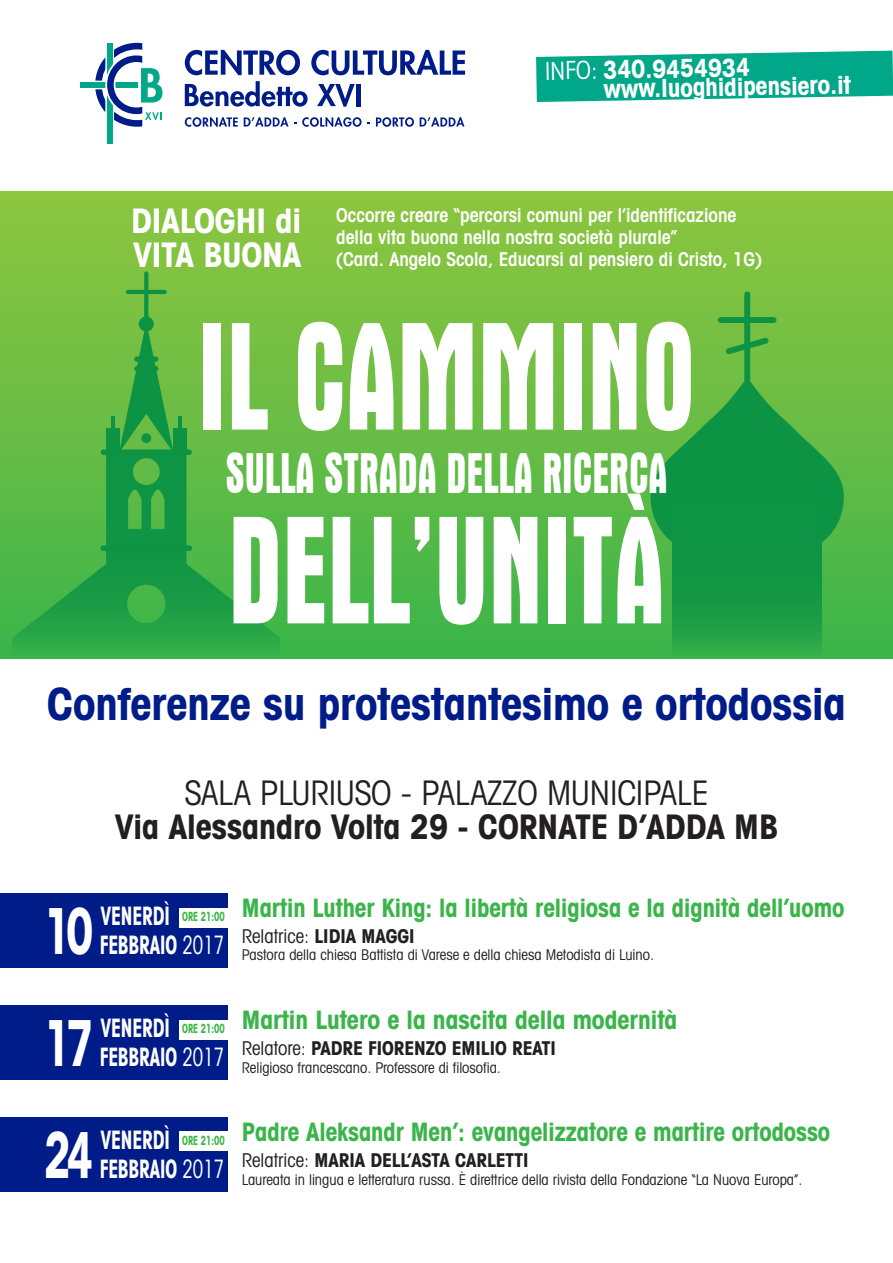
<style>
.page{position:relative;width:893px;height:1263px;background:#fff}
.page>*{position:absolute;margin:0;border:0;box-sizing:border-box;transform-origin:0 0}
.t1{font:700 condensed 155.85px "Aurora BT";color:#fff;scale:.75 1}
.t2{font:700 condensed 63.15px "Avant Garde IT Cby BT";color:#fff;scale:.75 1}
.t3{font:700 condensed 57.9px "Aurora BT";color:#fff;scale:.75 1}
.t4{font:700 condensed 44.25px "Avant Garde IT Cby BT";color:#001c88}
.t5{font:700 condensed 33.75px/33.8px "Avant Garde IT Cby BT";color:#231f20;text-align:center}
.t6{font:700 condensed 33.75px/33.8px "Avant Garde IT Cby BT";color:#fff}
.t7{font:700 condensed 25.35px "Avant Garde IT Cby BT";color:#3ab54a;scale:.96 1}
.t8{font:700 condensed 25.35px "Avant Garde IT Cby BT";color:#fff;scale:.75 1}
.t9{font:700 condensed 25.35px "Avant Garde IT Cby BT";color:#3ab54a}
.t10{font:700 condensed 24.75px/19.4px "Avant Garde IT Cby BT";color:#fff}
.t11{font:600 condensed 18.9px/22px "Avant Garde IT Cby BT";color:#fff}
.t12{font:700 condensed 18.9px "Avant Garde IT Cby BT";color:#231f20}
.t13{font:condensed 18.9px "Avant Garde IT Cby BT";color:#231f20}
.t14{font:condensed 14.7px "Avant Garde IT Cby BT";color:#231f20}
.t15{font:700 condensed 12.6px "Avant Garde IT Cby BT";color:#3ab54a;scale:.75 1}
.s1{font-weight:400}
.s2{font-weight:700}
</style>
<div class="page">
<div style="left:0;top:191px;width:893px;height:467px;background:linear-gradient(to bottom,#8fc53f,#3db44a)"></div>
<svg style="left:139px;top:316px;width:15px;height:15px"></svg>
<svg style="left:119px;top:322px;width:54px;height:127px;background:#4aad43"></svg>
<div style="left:106px;top:428px;width:13px;height:27px;background:#0d9344"></div>
<hr style="left:111px;top:416px;width:4px;height:26px;background:#0d9344">
<hr style="left:178px;top:416px;width:4px;height:26px;background:#0d9344">
<div style="left:173px;top:428px;width:13px;height:27px;background:#0d9344"></div>
<svg style="left:12px;top:452px;width:268px;height:206px;background:#3cad46"></svg>
<div style="left:141px;top:433px;width:10px;height:10px;background:#0d9344;border-radius:50%"></div>
<svg style="left:144px;top:273px;width:4px;height:47px"></svg>
<hr style="left:128px;top:290px;width:37px;height:4px;background:#0d9344">
<div style="left:137px;top:356px;width:19px;height:6px;background:#0d9344"></div>
<div style="left:137px;top:366px;width:19px;height:5px;background:#0d9344"></div>
<div style="left:103px;top:449px;width:86px;height:6px;background:#0d9344"></div>
<div style="left:103px;top:545px;width:86px;height:6px;background:#0d9344"></div>
<svg style="left:650px;top:378px;width:194px;height:175px;background:#35a544"></svg>
<div style="left:744px;top:294px;width:6px;height:86px;background:#0d9344"></div>
<div style="left:721px;top:317px;width:53px;height:6px;background:#0d9344"></div>
<svg style="left:721px;top:333px;width:52px;height:25px"></svg>
<div style="left:673px;top:499px;width:149px;height:159px;background:linear-gradient(to bottom,#048e43,#28a547)"></div>
<div style="left:105px;top:41px;width:9px;height:104px;border:4px solid #fff"></div>
<div style="left:79px;top:81px;width:61px;height:8px;border:4px solid #fff"></div>
<div style="left:107px;top:43px;width:5px;height:100px;background:#00a788"></div>
<div style="left:81px;top:82px;width:57px;height:6px;background:#00a788"></div>
<svg style="left:92px;top:41px;width:71px;height:89px"></svg>
<svg style="left:185px;top:50px;width:115px;height:25px"></svg>
<svg style="left:311px;top:50px;width:154px;height:25px"></svg>
<svg style="left:185px;top:81px;width:123px;height:26px"></svg>
<svg style="left:317px;top:84px;width:38px;height:23px"></svg>
<hr style="left:356px;top:84px;width:4px;height:22px;background:#001c88">
<svg style="left:185px;top:117px;width:53px;height:10px"></svg>
<svg style="left:244px;top:117px;width:126px;height:10px"></svg>
<svg style="left:376px;top:117px;width:38px;height:10px"></svg>
<svg style="left:420px;top:117px;width:44px;height:10px"></svg>
<svg style="left:536px;top:51px;width:357px;height:51px;background:#1eb196"></svg>
<div style="left:0;top:893px;width:228px;height:74px;background:#001c88"></div>
<div style="left:179px;top:907px;width:49px;height:20px;background:#fff"></div>
<div style="left:0;top:1005px;width:228px;height:74px;background:#001c88"></div>
<div style="left:179px;top:1019px;width:49px;height:20px;background:#fff"></div>
<div style="left:0;top:1117px;width:228px;height:74px;background:#001c88"></div>
<div style="left:179px;top:1131px;width:49px;height:20px;background:#fff"></div>
<p class="t10" style="left:603px;top:60px;width:249px;text-indent:-58px;rotate:-1deg"><span class="s1">INFO:</span> 340.9454934 www.luoghidipensiero.it</p>
<p class="t6" style="left:131px;top:204px;width:172px">DIALOGHI di<br>VITA BUONA</p>
<p class="t11" style="left:336px;top:204px;width:427px">Occorre creare “percorsi comuni per l’identificazione della vita buona nella nostra società plurale”<br>(Card. Angelo Scola, Educarsi al pensiero di Cristo, 1G)</p>
<p class="t1" style="left:198px;top:288px;width:665px">IL CAMMINO</p>
<p class="t3" style="left:225px;top:440px;width:591px">SULLA STRADA DELLA RICERCA</p>
<p class="t1" style="left:228px;top:482px;width:584px">DELL’UNITÀ</p>
<p class="t4" style="left:47px;top:678px;width:800px">Conferenze su protestantesimo e ortodossia</p>
<p class="t5" style="left:115px;top:776px;width:664px"><span class="s1">SALA PLURIUSO - PALAZZO MUNICIPALE<br></span>Via Alessandro Volta 29 - CORNATE D’ADDA MB</p>
<p class="t2" style="left:44px;top:893px;width:66px">10</p>
<p class="t8" style="left:101px;top:901px;width:93px">VENERDÌ</p>
<p class="t15" style="left:182px;top:909px;width:58px">ORE 21:00</p>
<p class="t8" style="left:100px;top:929px;width:167px">FEBBRAIO <span class="s1">2017</span></p>
<p class="t7" style="left:242px;top:892px;width:629px">Martin Luther King: la libertà religiosa e la dignità dell’uomo</p>
<p class="t13" style="left:242px;top:924px;width:174px">Relatrice: <span class="s2">LIDIA MAGGI</span></p>
<p class="t14" style="left:242px;top:946px;width:414px">Pastora della chiesa Battista di Varese e della chiesa Metodista di Luino.</p>
<p class="t2" style="left:44px;top:1005px;width:66px">17</p>
<p class="t8" style="left:101px;top:1013px;width:93px">VENERDÌ</p>
<p class="t15" style="left:182px;top:1021px;width:58px">ORE 21:00</p>
<p class="t8" style="left:100px;top:1041px;width:167px">FEBBRAIO <span class="s1">2017</span></p>
<p class="t9" style="left:242px;top:1005px;width:437px">Martin Lutero e la nascita della modernità</p>
<p class="t12" style="left:242px;top:1037px;width:316px"><span class="s1">Relatore:</span> PADRE FIORENZO EMILIO REATI</p>
<p class="t14" style="left:242px;top:1059px;width:261px">Religioso francescano. Professore di filosofia.</p>
<p class="t2" style="left:44px;top:1117px;width:66px">24</p>
<p class="t8" style="left:101px;top:1125px;width:93px">VENERDÌ</p>
<p class="t15" style="left:182px;top:1133px;width:58px">ORE 21:00</p>
<p class="t8" style="left:100px;top:1153px;width:167px">FEBBRAIO <span class="s1">2017</span></p>
<p class="t7" style="left:242px;top:1117px;width:614px">Padre Aleksandr Men’: evangelizzatore e martire ortodosso</p>
<p class="t12" style="left:242px;top:1149px;width:288px"><span class="s1">Relatrice:</span> MARIA DELL’ASTA CARLETTI</p>
<p class="t14" style="left:242px;top:1171px;width:562px">Laureata in lingua e letteratura russa. È direttrice della rivista della Fondazione “La Nuova Europa”.</p>
</div>
